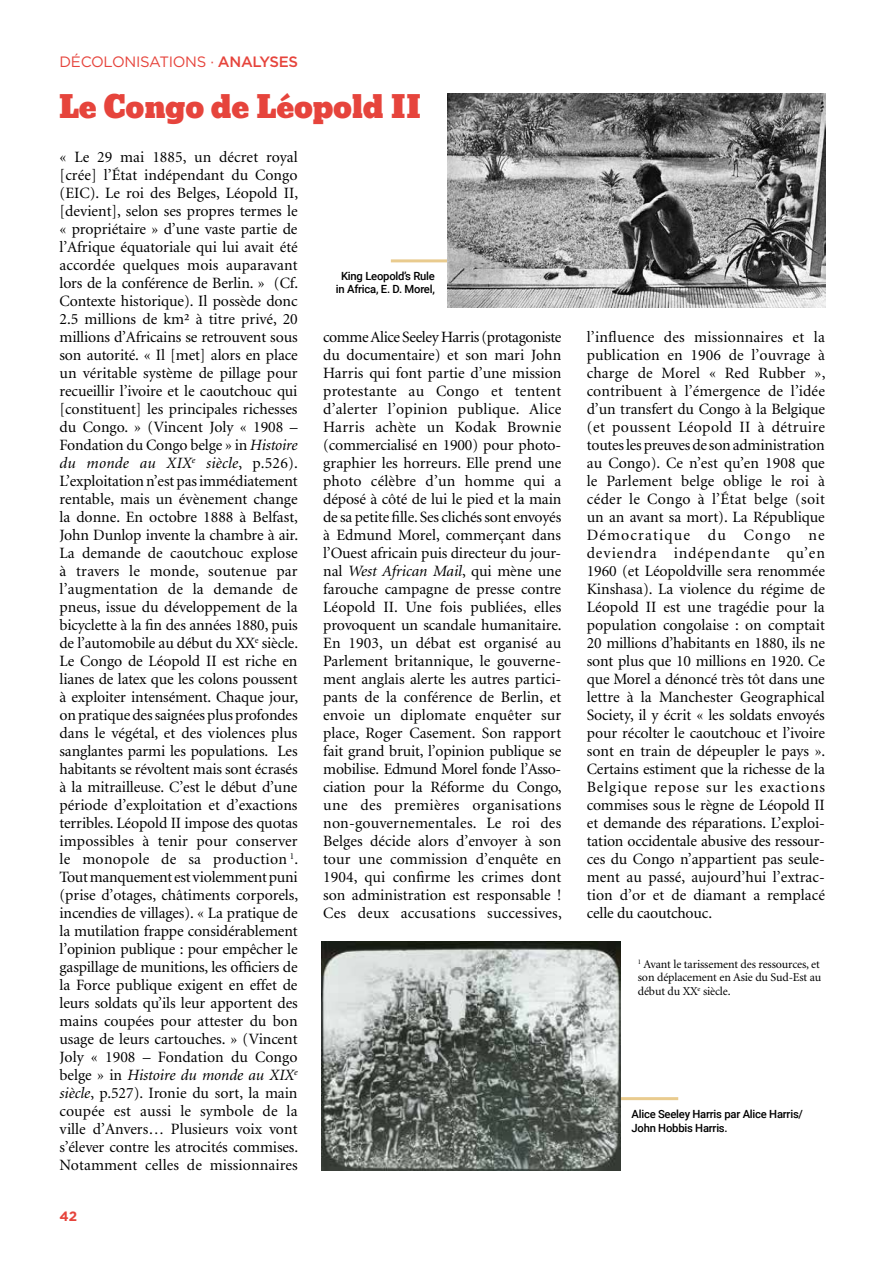
<style>
.page{position:relative;width:893px;height:1263px;background:#fff}
.page>*{position:absolute;margin:0;border:0;box-sizing:border-box;transform-origin:0 0}
.t1{font:30px "Bevan";letter-spacing:-.015em;color:#e6443c}
.t2{font:15.75px/18px "Minion";letter-spacing:.005em;color:#000;text-align:justify}
.t3{font:15px "Gotham";letter-spacing:-.02em;color:#e6443c}
.t4{font:700 13.5px "Gotham";color:#e6443c}
.t5{font:12px/13.5px "Minion";letter-spacing:-.01em;color:#000}
.t6{font:500 11.25px/13.5px "Roboto";letter-spacing:-.02em;color:#000;text-align:center}
.s1{font-weight:500}
.s2{font-style:italic}
</style>
<div class="page">
<hr style="left:391px;top:259px;width:66px;height:3px;background:#e9cb8e">
<hr style="left:612px;top:1097px;width:66px;height:3px;background:#e9cb8e">
<img style="left:321px;top:941px;width:299px;height:229px">
<img style="left:447px;top:94px;width:378px;height:213px">
<p class="t3" style="left:60px;top:53px;width:44px">DÉCOLO</p>
<p class="t3" style="left:124px;top:53px;width:175px">NISATIO NS · <span class="s1">ANALYSES</span></p>
<h1 class="t1" style="left:58px;top:83px;width:365px">Le Congo de Léopold II</h1>
<p class="t2" style="left:60px;top:149px;width:240px">« Le 29 mai 1885, un décret royal [crée] l’État indépendant du Congo (EIC). Le roi des Belges, Léopold II, [devient], selon ses propres termes le « propriétaire » d’une vaste partie de l’Afrique équatoriale qui lui avait été accordée quelques mois auparavant lors de la conférence de Berlin. » (Cf.<br>Contexte historique). Il possède donc 2.5 millions de km² à titre privé, 20 millions d’Africains se retrouvent sous son autorité. « Il [met] alors en place un véritable système de pillage pour recueillir l’ivoire et le caoutchouc qui [constituent] les principales richesses du Congo. » (Vincent Joly « 1908 – Fondation du Congo belge » in <span class="s2">Histoire du monde au XIX</span><sup>e</sup> <span class="s2">siècle</span>, p.526).<br>L’exploitation n’est pas immédiatement rentable, mais un évènement change la donne. En octobre 1888 à Belfast, John Dunlop invente la chambre à air.<br>La demande de caoutchouc explose à travers le monde, soutenue par l’augmentation de la demande de pneus, issue du développement de la bicyclette à la fin des années 1880, puis de l’automobile au début du XX<sup>e</sup> siècle.<br>Le Congo de Léopold II est riche en lianes de latex que les colons poussent à exploiter intensément. Chaque jour, on pratique des saignées plus profondes dans le végétal, et des violences plus sanglantes parmi les populations. Les habitants se révoltent mais sont écrasés à la mitrailleuse. C’est le début d’une période d’exploitation et d’exactions terribles. Léopold II impose des quotas impossibles à tenir pour conserver le monopole de sa production <sup>1</sup>.<br>Tout manquement est violemment puni (prise d’otages, châtiments corporels, incendies de villages). « La pratique de la mutilation frappe considérablement l’opinion publique : pour empêcher le gaspillage de munitions, les officiers de la Force publique exigent en effet de leurs soldats qu’ils leur apportent des mains coupées pour attester du bon usage de leurs cartouches. » (Vincent Joly « 1908 – Fondation du Congo belge » in <span class="s2">Histoire du monde au XIX</span><sup>e </sup><span class="s2">siècle</span>, p.527). Ironie du sort, la main coupée est aussi le symbole de la ville d’Anvers… Plusieurs voix vont s’élever contre les atrocités commises.<br>Notamment celles de missionnaires</p>
<p class="t4" style="left:60px;top:1208px;width:19px">42</p>
<p class="t6" style="left:336px;top:269px;width:100px">King Leopold’s Rule in Africa, E. D. Morel,</p>
<p class="t2" style="left:323px;top:329px;width:240px">comme Alice Seeley Harris (protagoniste du documentaire) et son mari John Harris qui font partie d’une mission protestante au Congo et tentent d’alerter l’opinion publique. Alice Harris achète un Kodak Brownie (commercialisé en 1900) pour photo&shy;graphier les horreurs. Elle prend une photo célèbre d’un homme qui a déposé à côté de lui le pied et la main de sa petite fille. Ses clichés sont envoyés à Edmund Morel, commerçant dans l’Ouest africain puis directeur du jour&shy;nal <span class="s2">West African Mail</span>, qui mène une farouche campagne de presse contre Léopold II. Une fois publiées, elles provoquent un scandale humanitaire.<br>En 1903, un débat est organisé au Parlement britannique, le gouverne&shy;ment anglais alerte les autres partici&shy;pants de la conférence de Berlin, et envoie un diplomate enquêter sur place, Roger Casement. Son rapport fait grand bruit, l’opinion publique se mobilise. Edmund Morel fonde l’Asso&shy;ciation pour la Réforme du Congo, une des premières organisations non-gouvernementales. Le roi des Belges décide alors d’envoyer à son tour une commission d’enquête en 1904, qui confirme les crimes dont son administration est responsable !<br>Ces deux accusations successives,</p>
<p class="t2" style="left:587px;top:329px;width:240px">l’influence des missionnaires et la publication en 1906 de l’ouvrage à charge de Morel « Red Rubber », contribuent à l’émergence de l’idée d’un transfert du Congo à la Belgique (et poussent Léopold II à détruire toutes les preuves de son administration au Congo). Ce n’est qu’en 1908 que le Parlement belge oblige le roi à céder le Congo à l’État belge (soit un an avant sa mort). La République Démocratique du Congo ne deviendra indépendante qu’en 1960 (et Léopoldville sera renommée Kinshasa). La violence du régime de Léopold II est une tragédie pour la population congolaise : on comptait 20 millions d’habitants en 1880, ils ne sont plus que 10 millions en 1920. Ce que Morel a dénoncé très tôt dans une lettre à la Manchester Geographical Society, il y écrit « les soldats envoyés pour récolter le caoutchouc et l’ivoire sont en train de dépeupler le pays ».<br>Certains estiment que la richesse de la Belgique repose sur les exactions commises sous le règne de Léopold II et demande des réparations. L’exploi&shy;tation occidentale abusive des ressour&shy;ces du Congo n’appartient pas seule&shy;ment au passé, aujourd’hui l’extrac&shy;tion d’or et de diamant a remplacé celle du caoutchouc.</p>
<p class="t5" style="left:638px;top:957px;width:185px"><sup>1</sup> Avant le tarissement des ressources, et son déplacement en Asie du Sud-Est au début du XX<sup>e</sup> siècle.</p>
<p class="t6" style="left:631px;top:1107px;width:173px;text-align:left">Alice Seeley Harris par Alice Harris/<br>John Hobbis Harris.</p>
</div>
